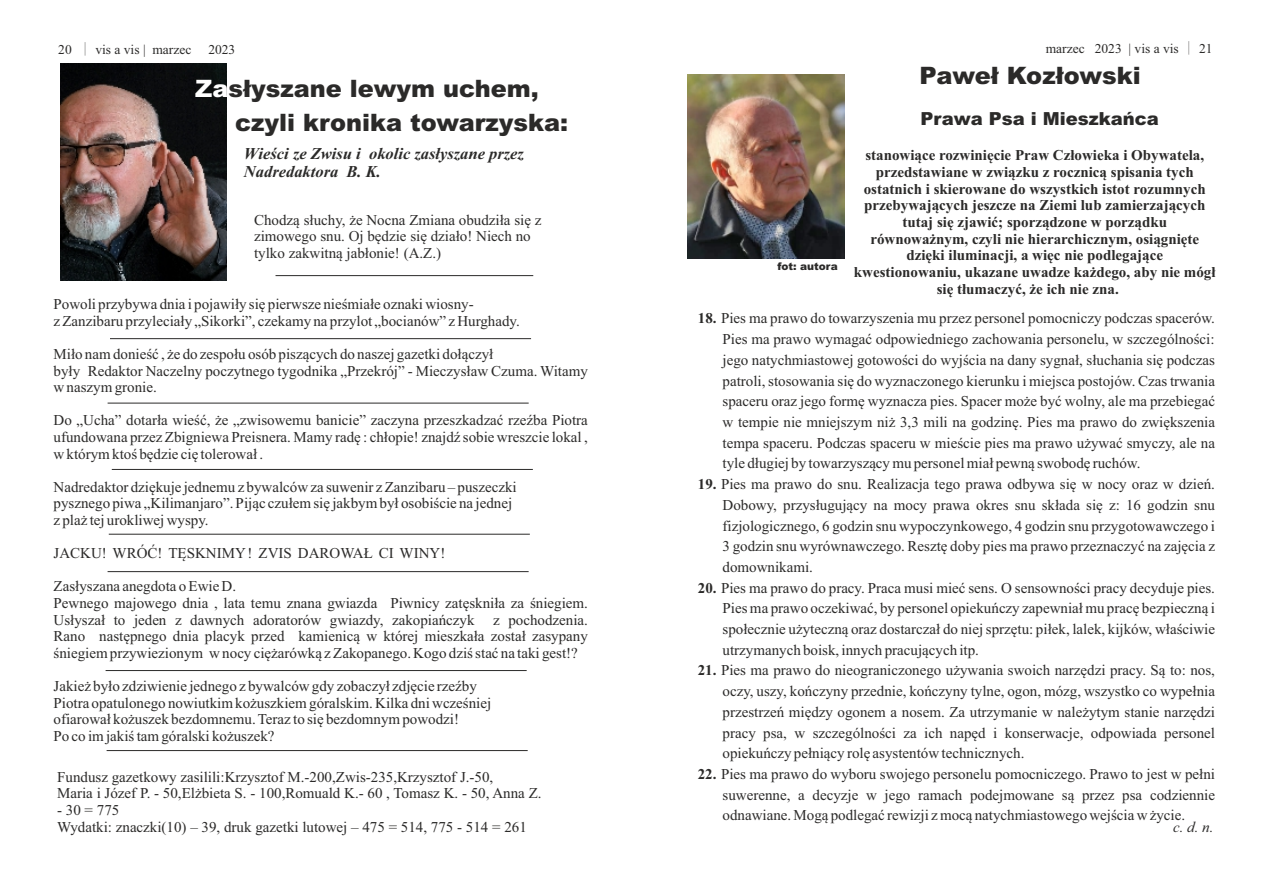
<style>
.page{position:relative;width:1263px;height:893px;background:#fff}
.page>*{position:absolute;margin:0;border:0;box-sizing:border-box;transform-origin:0 0}
.t1{font:900 24px/33.9px "Arial";color:#2b2a29}
.t2{font:900 18px "Arial";color:#2b2a29}
.t3{font:italic 700 16.5px/18.1px "Times New Roman";color:#2b2a29}
.t4{font:15px/20.7px "Times New Roman";color:#2b2a29}
.t5{font:700 15px "Times New Roman";color:#2b2a29}
.t6{font:italic 15px "Times New Roman";color:#2b2a29}
.t7{font:13.5px "Times New Roman";color:#2b2a29}
.t8{font:900 10.5px "Arial";color:#2b2a29}
.s1{font-family:"Adobe Fangsong Std"}
.s2{color:#fefefe}
.s3{font-weight:700}
</style>
<div class="page">
<img style="left:61px;top:63px;width:166px;height:217px">
<hr style="left:110px;top:338px;width:421px;height:1px;background:#2b2a29">
<hr style="left:108px;top:403px;width:421px;height:1px;background:#2b2a29">
<hr style="left:112px;top:469px;width:421px;height:1px;background:#2b2a29">
<hr style="left:109px;top:534px;width:421px;height:1px;background:#2b2a29">
<hr style="left:108px;top:571px;width:421px;height:1px;background:#2b2a29">
<hr style="left:275px;top:275px;width:258px;height:1px;background:#2b2a29">
<hr style="left:106px;top:670px;width:421px;height:1px;background:#2b2a29">
<hr style="left:107px;top:750px;width:421px;height:1px;background:#2b2a29">
<img style="left:688px;top:75px;width:157px;height:183px">
<p class="t7" style="left:58px;top:45px;width:179px">20 <span class="s1">│</span> vis a vis | marzec 2023</p>
<h1 class="t1" style="left:235px;top:74px;width:334px;text-indent:-40px"><span class="s2">Za</span>słyszane lewym uchem, czyli kronika towarzyska:</h1>
<p class="t3" style="left:244px;top:146px;width:282px">Wieści ze Zwisu i okolic zasłyszane przez<br>Nadredaktora B. K.</p>
<p class="t4" style="left:254px;top:213px;width:289px;line-height:16.6px">Chodzą słuchy, że Nocna Zmiana obudziła się z zimowego snu. Oj będzie się działo! Niech no tylko zakwitną jabłonie! (A.Z.)</p>
<p class="t4" style="left:54px;top:297px;width:468px;line-height:16.6px">Powoli przybywa dnia i pojawiły się pierwsze nieśmiałe oznaki wiosny-<br>z Zanzibaru przyleciały „Sikorki”, czekamy na przylot „bocianów” z Hurghady.</p>
<p class="t4" style="left:54px;top:347px;width:536px;line-height:16.6px">Miło nam donieść , że do zespołu osób piszących do naszej gazetki dołączył<br>były Redaktor Naczelny poczytnego tygodnika „Przekrój” - Mieczysław Czuma. Witamy w naszym gronie.</p>
<p class="t4" style="left:54px;top:413px;width:536px;line-height:16.6px;text-align:justify">Do „Ucha” dotarła wieść, że „zwisowemu banicie” zaczyna przeszkadzać rzeźba Piotra ufundowana przez Zbigniewa Preisnera. Mamy radę : chłopie! znajdź sobie wreszcie lokal , w którym ktoś będzie cię tolerował .</p>
<p class="t4" style="left:54px;top:480px;width:465px;line-height:16.6px">Nadredaktor dziękuje jednemu z bywalców za suwenir z Zanzibaru – puszeczki pysznego piwa „Kilimanjaro”. Pijąc czułem się jakbym był osobiście na jednej z plaż tej urokliwej wyspy.</p>
<p class="t4" style="left:54px;top:544px;width:393px">JACKU! WRÓĆ! TĘSKNIMY! ZVIS DAROWAŁ CI WINY!</p>
<p class="t4" style="left:54px;top:580px;width:536px;line-height:16.6px">Zasłyszana anegdota o Ewie D.<br>Pewnego majowego dnia , lata temu znana gwiazda Piwnicy zatęskniła za śniegiem.<br>Usłyszał to jeden z dawnych adoratorów gwiazdy, zakopiańczyk z pochodzenia.<br>Rano następnego dnia placyk przed kamienicą w której mieszkała został zasypany śniegiem przywiezionym w nocy ciężarówką z Zakopanego. Kogo dziś stać na taki gest!?</p>
<p class="t4" style="left:54px;top:679px;width:439px;line-height:16.6px">Jakież było zdziwienie jednego z bywalców gdy zobaczył zdjęcie rzeźby Piotra opatulonego nowiutkim kożuszkiem góralskim. Kilka dni wcześniej ofiarował kożuszek bezdomnemu. Teraz to się bezdomnym powodzi!<br>Po co im jakiś tam góralski kożuszek?</p>
<p class="t4" style="left:57px;top:770px;width:486px;line-height:16.6px">Fundusz gazetkowy zasilili:Krzysztof M.-200,Zwis-235,Krzysztof J.-50,<br>Maria i Józef P. - 50,Elżbieta S. - 100,Romuald K.- 60 , Tomasz K. - 50, Anna Z.</p>
<p class="t4" style="left:57px;top:803px;width:471px;line-height:16.6px">- 30 = 775<br>Wydatki: znaczki(10) – 39, druk gazetki lutowej – 475 = 514, 775 - 514 = 261</p>
<p class="t7" style="left:1046px;top:44px;width:168px">marzec 2023 | vis a vis <span class="s1">│</span> 21</p>
<h1 class="t1" style="left:920px;top:61px;width:223px">Paweł Kozłowski</h1>
<p class="t8" style="left:778px;top:263px;width:62px">fot: autora</p>
<p class="t2" style="left:921px;top:112px;width:240px">Prawa Psa i Mieszkańca</p>
<p class="t5" style="left:865px;top:150px;width:340px">stanowiące rozwinięcie Praw Człowieka i Obywatela,</p>
<p class="t5" style="left:876px;top:167px;width:320px">przedstawiane w związku z rocznicą spisania tych</p>
<p class="t5" style="left:864px;top:184px;width:343px">ostatnich i skierowane do wszystkich istot rozumnych</p>
<p class="t5" style="left:864px;top:200px;width:343px">przebywających jeszcze na Ziemi lub zamierzających</p>
<p class="t5" style="left:902px;top:217px;width:266px">tutaj się zjawić; sporządzone w porządku</p>
<p class="t5" style="left:870px;top:234px;width:330px">równoważnym, czyli nie hierarchicznym, osiągnięte</p>
<p class="t5" style="left:906px;top:250px;width:258px">dzięki iluminacji, a więc nie podlegające</p>
<p class="t5" style="left:854px;top:267px;width:363px">kwestionowaniu, ukazane uwadze każdego, aby nie mógł</p>
<p class="t5" style="left:937px;top:283px;width:184px">się tłumaczyć, że ich nie zna.</p>
<p class="t4" style="left:723px;top:310px;width:494px;text-align:justify;text-indent:-25px"><span class="s3">18.</span> Pies ma prawo do towarzyszenia mu przez personel pomocniczy podczas spacerów.<br>Pies ma prawo wymagać odpowiedniego zachowania personelu, w szczególności: jego natychmiastowej gotowości do wyjścia na dany sygnał, słuchania się podczas patroli, stosowania się do wyznaczonego kierunku i miejsca postojów. Czas trwania spaceru oraz jego formę wyznacza pies. Spacer może być wolny, ale ma przebiegać w tempie nie mniejszym niż 3,3 mili na godzinę. Pies ma prawo do zwiększenia tempa spaceru. Podczas spaceru w mieście pies ma prawo używać smyczy, ale na tyle długiej by towarzyszący mu personel miał pewną swobodę ruchów.</p>
<p class="t4" style="left:722px;top:475px;width:494px;text-align:justify;text-indent:-25px"><span class="s3">19.</span> Pies ma prawo do snu. Realizacja tego prawa odbywa się w nocy oraz w dzień.<br>Dobowy, przysługujący na mocy prawa okres snu składa się z: 16 godzin snu fizjologicznego, 6 godzin snu wypoczynkowego, 4 godzin snu przygotowawczego i 3 godzin snu wyrównawczego. Resztę doby pies ma prawo przeznaczyć na zajęcia z domownikami.</p>
<p class="t4" style="left:722px;top:579px;width:494px;text-align:justify;text-indent:-25px"><span class="s3">20.</span> Pies ma prawo do pracy. Praca musi mieć sens. O sensowności pracy decyduje pies.<br>Pies ma prawo oczekiwać, by personel opiekuńczy zapewniał mu pracę bezpieczną i społecznie użyteczną oraz dostarczał do niej sprzętu: piłek, lalek, kijków, właściwie utrzymanych boisk, innych pracujących itp.</p>
<p class="t4" style="left:722px;top:661px;width:494px;text-align:justify;text-indent:-25px"><span class="s3">21.</span> Pies ma prawo do nieograniczonego używania swoich narzędzi pracy. Są to: nos, oczy, uszy, kończyny przednie, kończyny tylne, ogon, mózg, wszystko co wypełnia przestrzeń między ogonem a nosem. Za utrzymanie w należytym stanie narzędzi pracy psa, w szczególności za ich napęd i konserwacje, odpowiada personel opiekuńczy pełniący rolę asystentów technicznych.</p>
<p class="t4" style="left:722px;top:765px;width:494px;text-align:justify;text-indent:-25px"><span class="s3">22.</span> Pies ma prawo do wyboru swojego personelu pomocniczego. Prawo to jest w pełni suwerenne, a decyzje w jego ramach podejmowane są przez psa codziennie odnawiane. Mogą podlegać rewizji z mocą natychmiastowego wejścia w życie.</p>
<p class="t6" style="left:1173px;top:822px;width:42px">c. d. n.</p>
</div>
